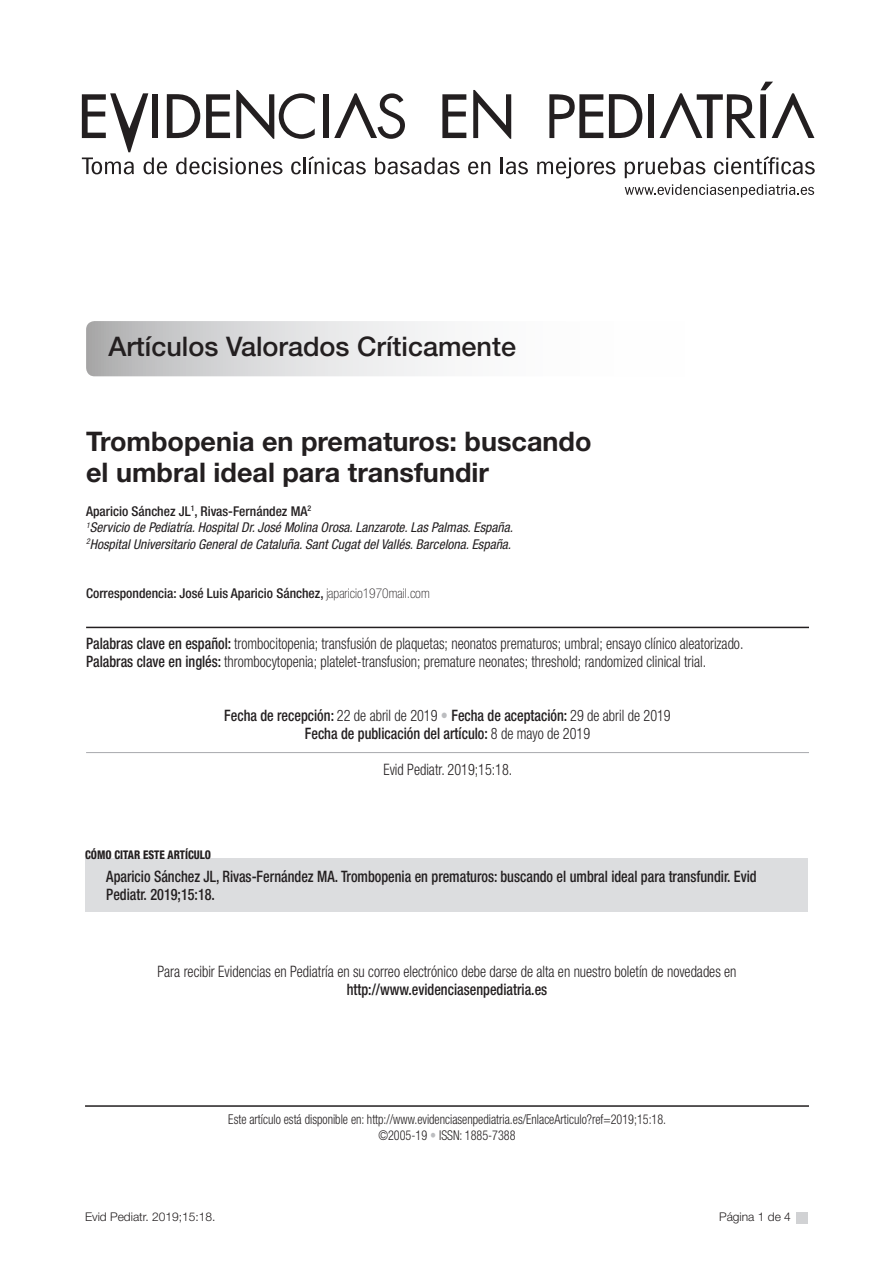
<style>
.page{position:relative;width:893px;height:1263px;background:#fff}
.page>*{position:absolute;margin:0;border:0;box-sizing:border-box;transform-origin:0 0}
.t1{font:700 27px/31.5px "Helvetica Neue LT Std";color:#231f20}
.t2{font:500 27px "Helvetica Neue";color:#231f20}
.t3{font:300 condensed 15.75px "Helvetica Neue LT Std";color:#231f20;scale:.9 1}
.t4{font:500 condensed 15.75px/18px "Helvetica Neue LT Std";color:#231f20;scale:.9 1}
.t5{font:italic condensed 13.5px "Helvetica Neue LT Std";color:#231f20}
.t6{font:300 condensed 13.5px/16.5px "Helvetica Neue LT Std";color:#231f20;text-align:center;scale:.9 1}
.t7{font:500 condensed 13.5px "Helvetica Neue LT Std";color:#231f20}
.t8{font:300 12px "Helvetica Neue";color:#231f20}
.t9{font:800 condensed 12px "Helvetica Neue LT Std";color:#231f20;scale:.9 1}
.s1{font-weight:100}
.s2{font-weight:500}
.s3{font-weight:300}
.s4{font-weight:300;color:#bcbdc0}
.s5{color:#bcbdc0}
</style>
<div class="page">
<div style="left:797px;top:1212px;width:11px;height:11px;background:#d1d2d4"></div>
<svg style="left:537px;top:158px;width:78px;height:20px"></svg>
<svg style="left:625px;top:157px;width:80px;height:21px"></svg>
<svg style="left:714px;top:156px;width:101px;height:18px"></svg>
<svg style="left:625px;top:184px;width:189px;height:13px"></svg>
<svg style="left:549px;top:94px;width:54px;height:44px"></svg>
<div style="left:648px;top:94px;width:6px;height:44px;background:#231f20"></div>
<svg style="left:609px;top:94px;width:33px;height:44px"></svg>
<svg style="left:660px;top:82px;width:154px;height:56px"></svg>
<svg style="left:82px;top:90px;width:446px;height:84px"></svg>
<svg style="left:86px;top:321px;width:723px;height:55px"></svg>
<hr style="left:86px;top:627px;width:723px;height:1px;background:#231f20">
<hr style="left:86px;top:752px;width:723px;height:1px;background:#a8a9ad">
<div style="left:85px;top:858px;width:723px;height:54px;background:#dcdddf"></div>
<hr style="left:85px;top:1105px;width:724px;height:2px;background:#231f20">
<p class="t2" style="left:108px;top:330px;width:409px">Artículos Valorados Críticamente</p>
<p class="t1" style="left:86px;top:425px;width:507px">Trombopenia en prematuros: buscando el umbral ideal para transfundir</p>
<p class="t7" style="left:86px;top:503px;width:227px">Aparicio Sánchez JL<sup>1</sup>, Rivas-Fernández MA<sup>2</sup></p>
<p class="t5" style="left:86px;top:520px;width:428px"><sup>1</sup>Servicio de Pediatría. Hospital Dr. José Molina Orosa. Lanzarote. Las Palmas. España.</p>
<p class="t5" style="left:86px;top:536px;width:427px"><sup>2</sup>Hospital Universitario General de Cataluña. Sant Cugat del Vallés. Barcelona. España.</p>
<p class="t7" style="left:86px;top:586px;width:345px">Correspondencia: José Luis Aparicio Sánchez, <span class="s1">japaricio1970mail.com</span></p>
<p class="t3" style="left:86px;top:635px;width:732px"><span class="s2">Palabras clave en español:</span> trombocitopenia; transfusión de plaquetas; neonatos prematuros; umbral; ensayo clínico aleatorizado.</p>
<p class="t3" style="left:86px;top:653px;width:690px"><span class="s2">Palabras clave en inglés:</span> thrombocytopenia; platelet-transfusion; premature neonates; threshold; randomized clinical trial.</p>
<p class="t4" style="left:224px;top:707px;width:498px">Fecha de recepción: <span class="s3">22 de abril de 2019</span> <span class="s4">•</span> Fecha de aceptación: <span class="s3">29 de abril de 2019</span></p>
<p class="t4" style="left:305px;top:725px;width:318px">Fecha de publicación del artículo: <span class="s3">8 de mayo de 2019</span></p>
<p class="t3" style="left:383px;top:761px;width:145px">Evid Pediatr. 2019;15:18.</p>
<p class="t9" style="left:85px;top:847px;width:141px">CÓMO CITAR ESTE ARTÍCULO</p>
<p class="t4" style="left:106px;top:867px;width:724px">Aparicio Sánchez JL, Rivas-Fernández MA. Trombopenia en prematuros: buscando el umbral ideal para transfundir. Evid<br>Pediatr. 2019;15:18.</p>
<p class="t3" style="left:157px;top:962px;width:645px">Para recibir Evidencias en Pediatría en su correo electrónico debe darse de alta en nuestro boletín de novedades en</p>
<p class="t4" style="left:347px;top:980px;width:224px">http://www.evidenciasenpediatria.es</p>
<p class="t6" style="left:228px;top:1111px;width:488px">Este artículo está disponible en: http://www.evidenciasenpediatria.es/EnlaceArticulo?ref=2019;15:18. ©2005-19 <span class="s5">•</span> ISSN: 1885-7388</p>
<p class="t8" style="left:85px;top:1210px;width:132px">Evid Pediatr. 2019;15:18.</p>
<p class="t8" style="left:719px;top:1210px;width:73px">Página 1 de 4</p>
</div>
